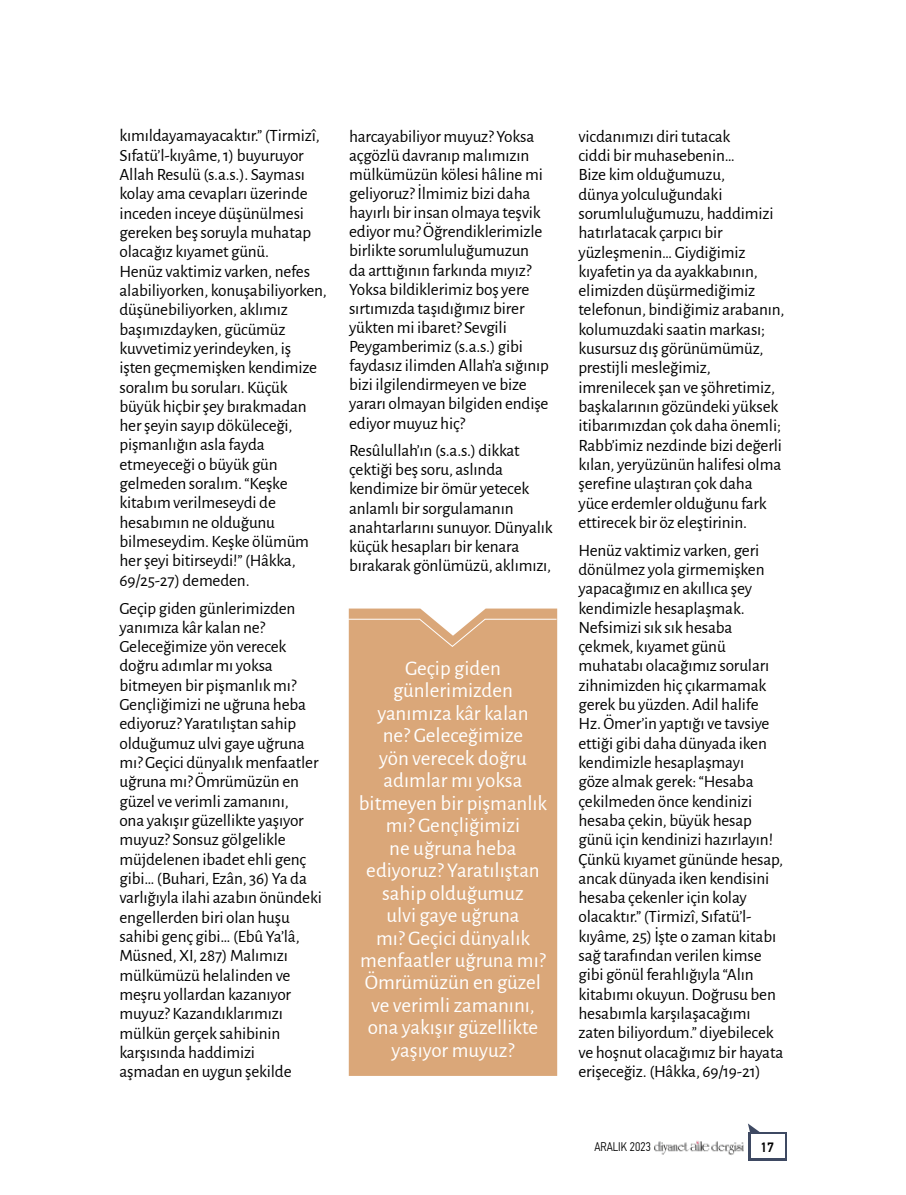
<style>
.page{position:relative;width:906px;height:1195px;background:#fff}
.page>*{position:absolute;margin:0;border:0;box-sizing:border-box;transform-origin:0 0}
.t1{font:21px/22.5px "Alegreya Sans";color:#fff;text-align:center}
.t2{font:17.25px/19.4px "Alegreya Sans";letter-spacing:-.01em;color:#000}
.t3{font:500 13.5px "PF Din Text Pro";color:#000}
.t4{font:300 12.45px "PF Din Text Cond Pro";color:#000}
</style>
<div class="page">
<div style="left:748px;top:1132px;width:39px;height:29px;background:#3e4962"></div>
<div style="left:751px;top:1134px;width:33px;height:24px;background:#fff"></div>
<svg style="left:748px;top:1123px;width:12px;height:9px"></svg>
<img style="left:654px;top:1140px;width:90px;height:15px">
<div style="left:349px;top:608px;width:208px;height:468px;background:#daa779"></div>
<svg style="left:348px;top:618px;width:209px;height:29px;background:#ddb086"></svg>
<p class="t2" style="left:119px;top:125px;width:209px">kımıldayamayacaktır.” (Tirmizî,<br>Sıfatü’l-kıyâme, 1) buyuruyor<br>Allah Resulü (s.a.s.). Sayması kolay ama cevapları üzerinde inceden inceye düşünülmesi gereken beş soruyla muhatap olacağız kıyamet günü.<br>Henüz vaktimiz varken, nefes alabiliyorken, konuşabiliyorken, düşünebiliyorken, aklımız başımızdayken, gücümüz kuvvetimiz yerindeyken, iş işten geçmemişken kendimize soralım bu soruları. Küçük büyük hiçbir şey bırakmadan her şeyin sayıp döküleceği, pişmanlığın asla fayda etmeyeceği o büyük gün gelmeden soralım. “Keşke kitabım verilmeseydi de hesabımın ne olduğunu bilmeseydim. Keşke ölümüm her şeyi bitirseydi!” (Hâkka,<br>69/25-27) demeden.</p>
<p class="t2" style="left:119px;top:597px;width:204px">Geçip giden günlerimizden yanımıza kâr kalan ne?<br>Geleceğimize yön verecek doğru adımlar mı yoksa bitmeyen bir pişmanlık mı?<br>Gençliğimizi ne uğruna heba ediyoruz? Yaratılıştan sahip olduğumuz ulvi gaye uğruna mı? Geçici dünyalık menfaatler uğruna mı? Ömrümüzün en güzel ve verimli zamanını,<br>ona yakışır güzellikte yaşıyor muyuz? Sonsuz gölgelikle müjdelenen ibadet ehli genç gibi… (Buhari, Ezân, 36) Ya da varlığıyla ilahi azabın önündeki engellerden biri olan huşu sahibi genç gibi… (Ebû Ya’lâ,<br>Müsned, XI, 287) Malımızı mülkümüzü helalinden ve meşru yollardan kazanıyor muyuz? Kazandıklarımızı mülkün gerçek sahibinin karşısında haddimizi<br>aşmadan en uygun şekilde</p>
<p class="t2" style="left:349px;top:125px;width:201px">harcayabiliyor muyuz? Yoksa açgözlü davranıp malımızın mülkümüzün kölesi hâline mi geliyoruz? İlmimiz bizi daha hayırlı bir insan olmaya teşvik ediyor mu? Öğrendiklerimizle birlikte sorumluluğumuzun da arttığının farkında mıyız?<br>Yoksa bildiklerimiz boş yere sırtımızda taşıdığımız birer yükten mi ibaret? Sevgili<br>Peygamberimiz (s.a.s.) gibi faydasız ilimden Allah’a sığınıp bizi ilgilendirmeyen ve bize yararı olmayan bilgiden endişe ediyor muyuz hiç?</p>
<p class="t2" style="left:349px;top:440px;width:205px">Resûlullah’ın (s.a.s.) dikkat çektiği beş soru, aslında kendimize bir ömür yetecek anlamlı bir sorgulamanın anahtarlarını sunuyor. Dünyalık küçük hesapları bir kenara bırakarak gönlümüzü, aklımızı,</p>
<p class="t1" style="left:359px;top:655px;width:190px">Geçip giden günlerimizden yanımıza kâr kalan<br>ne? Geleceğimize<br>yön verecek doğru adımlar mı yoksa bitmeyen bir pişmanlık mı? Gençliğimizi<br>ne uğruna heba ediyoruz? Yaratılıştan sahip olduğumuz<br>ulvi gaye uğruna<br>mı? Geçici dünyalık menfaatler uğruna mı?<br>Ömrümüzün en güzel ve verimli zamanını, ona yakışır güzellikte yaşıyor muyuz?</p>
<p class="t2" style="left:578px;top:126px;width:207px">vicdanımızı diri tutacak<br>ciddi bir muhasebenin…<br>Bize kim olduğumuzu,<br>dünya yolculuğundaki sorumluluğumuzu, haddimizi hatırlatacak çarpıcı bir yüzleşmenin… Giydiğimiz kıyafetin ya da ayakkabının, elimizden düşürmediğimiz telefonun, bindiğimiz arabanın, kolumuzdaki saatin markası; kusursuz dış görünümümüz, prestijli mesleğimiz, imrenilecek şan ve şöhretimiz, başkalarının gözündeki yüksek itibarımızdan çok daha önemli;<br>Rabb’imiz nezdinde bizi değerli kılan, yeryüzünün halifesi olma şerefine ulaştıran çok daha yüce erdemler olduğunu fark ettirecek bir öz eleştirinin.</p>
<p class="t2" style="left:578px;top:539px;width:206px">Henüz vaktimiz varken, geri dönülmez yola girmemişken yapacağımız en akıllıca şey kendimizle hesaplaşmak.<br>Nefsimizi sık sık hesaba çekmek, kıyamet günü muhatabı olacağımız soruları zihnimizden hiç çıkarmamak gerek bu yüzden. Adil halife<br>Hz. Ömer’in yaptığı ve tavsiye ettiği gibi daha dünyada iken kendimizle hesaplaşmayı<br>göze almak gerek: “Hesaba çekilmeden önce kendinizi hesaba çekin, büyük hesap günü için kendinizi hazırlayın!<br>Çünkü kıyamet gününde hesap, ancak dünyada iken kendisini hesaba çekenler için kolay olacaktır.” (Tirmizî, Sıfatü’l&shy;kıyâme, 25) İşte o zaman kitabı sağ tarafından verilen kimse gibi gönül ferahlığıyla “Alın kitabımı okuyun. Doğrusu ben hesabımla karşılaşacağımı zaten biliyordum.” diyebilecek ve hoşnut olacağımız bir hayata erişeceğiz. (Hâkka, 69/19-21)</p>
<p class="t4" style="left:594px;top:1140px;width:58px">ARALIK 2023</p>
<p class="t3" style="left:760px;top:1139px;width:16px">17</p>
</div>
